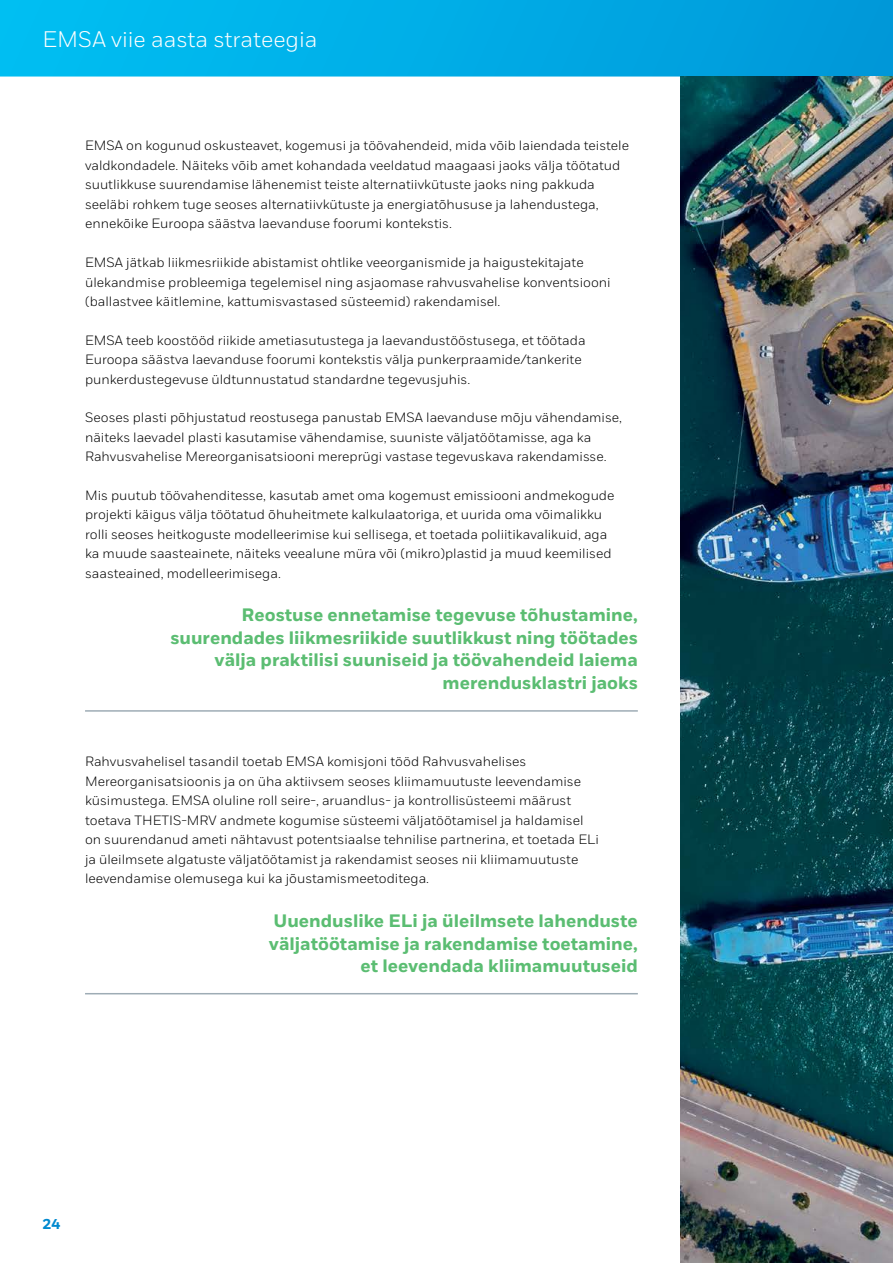
<style>
.page{position:relative;width:893px;height:1263px;background:#fff}
.page>*{position:absolute;margin:0;border:0;box-sizing:border-box;transform-origin:0 0}
.t1{font:300 22.5px "Fort";color:#fff}
.t2{font:700 18px/22.5px "Fort";color:#5bbd72;text-align:right}
.t3{font:700 14.25px "Fort";color:#0089cf}
.t4{font:300 13.5px/19.5px "Fort";color:#000}
</style>
<div class="page">
<svg style="left:0;top:0;width:893px;height:77px;background:#01ace5"></svg>
<img style="left:680px;top:77px;width:213px;height:1186px">
<hr style="left:85px;top:710px;width:553px;height:2px;background:#9eacb5">
<hr style="left:85px;top:993px;width:553px;height:1px;background:#9eacb5">
<h1 class="t1" style="left:43px;top:26px;width:277px">EMSA viie aasta strateegia</h1>
<p class="t4" style="left:85px;top:136px;width:545px">EMSA on kogunud oskusteavet, kogemusi ja töövahendeid, mida võib laiendada teistele valdkondadele. Näiteks võib amet kohandada veeldatud maagaasi jaoks välja töötatud suutlikkuse suurendamise lähenemist teiste alternatiivkütuste jaoks ning pakkuda seeläbi rohkem tuge seoses alternatiivkütuste ja energiatõhususe ja lahendustega, ennekõike Euroopa säästva laevanduse foorumi kontekstis.</p>
<p class="t4" style="left:85px;top:253px;width:527px">EMSA jätkab liikmesriikide abistamist ohtlike veeorganismide ja haigustekitajate ülekandmise probleemiga tegelemisel ning asjaomase rahvusvahelise konventsiooni (ballastvee käitlemine, kattumisvastased süsteemid) rakendamisel.</p>
<p class="t4" style="left:85px;top:330px;width:502px">EMSA teeb koostööd riikide ametiasutustega ja laevandustööstusega, et töötada<br>Euroopa säästva laevanduse foorumi kontekstis välja punkerpraamide/tankerite punkerdustegevuse üldtunnustatud standardne tegevusjuhis.</p>
<p class="t4" style="left:85px;top:408px;width:539px">Seoses plasti põhjustatud reostusega panustab EMSA laevanduse mõju vähendamise, näiteks laevadel plasti kasutamise vähendamise, suuniste väljatöötamisse, aga ka<br>Rahvusvahelise Mereorganisatsiooni mereprügi vastase tegevuskava rakendamisse.</p>
<p class="t4" style="left:85px;top:485px;width:531px">Mis puutub töövahenditesse, kasutab amet oma kogemust emissiooni andmekogude projekti käigus välja töötatud õhuheitmete kalkulaatoriga, et uurida oma võimalikku rolli seoses heitkoguste modelleerimise kui sellisega, et toetada poliitikavalikuid, aga ka muude saasteainete, näiteks veealune müra või (mikro)plastid ja muud keemilised saasteained, modelleerimisega.</p>
<h2 class="t2" style="left:170px;top:604px;width:469px">Reostuse ennetamise tegevuse tõhustamine, suurendades liikmesriikide suutlikkust ning töötades välja praktilisi suuniseid ja töövahendeid laiema merendusklastri jaoks</h2>
<p class="t4" style="left:85px;top:752px;width:515px">Rahvusvahelisel tasandil toetab EMSA komisjoni tööd Rahvusvahelises Mereorganisatsioonis ja on üha aktiivsem seoses kliimamuutuste leevendamise küsimustega. EMSA oluline roll seire-, aruandlus- ja kontrollisüsteemi määrust toetava THETIS-MRV andmete kogumise süsteemi väljatöötamisel ja haldamisel on suurendanud ameti nähtavust potentsiaalse tehnilise partnerina, et toetada ELi ja üleilmsete algatuste väljatöötamist ja rakendamist seoses nii kliimamuutuste leevendamise olemusega kui ka jõustamismeetoditega.</p>
<p class="t3" style="left:43px;top:1215px;width:19px">24</p>
<h2 class="t2" style="left:269px;top:910px;width:370px">Uuenduslike ELi ja üleilmsete lahenduste väljatöötamise ja rakendamise toetamine, et leevendada kliimamuutuseid</h2>
</div>
